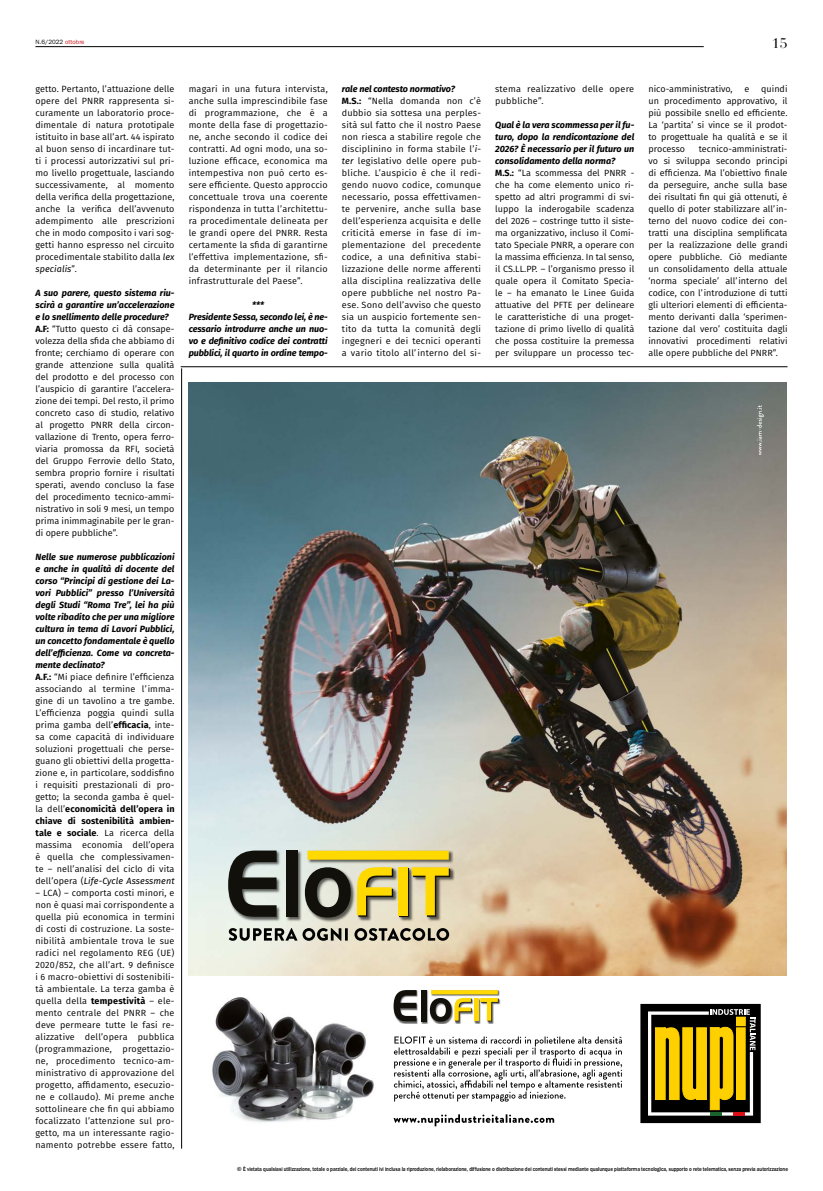
<style>
.page{position:relative;width:823px;height:1191px;background:#fff}
.page>*{position:absolute;margin:0;border:0;box-sizing:border-box;transform-origin:0 0}
.t1{font:14px "Bauer Bodoni Std";color:#000}
.t2{font:9px/12px "Fira Sans";letter-spacing:.01em;color:#000;text-align:justify}
.t3{font:italic 700 9px/12px "Fira Sans";letter-spacing:-.01em;color:#000;text-align:center}
.t4{font:6.2px "ITC Franklin Gothic Std";color:#000}
.t5{font:500 6px "Franklin Gothic";letter-spacing:-.01em;color:#000}
.s1{color:#cd1719}
.s2{font-style:italic}
.s3{font-weight:700;font-style:italic}
.s4{font-weight:700}
</style>
<div class="page">
<hr style="left:35px;top:46px;width:668px;height:1px;background:#000">
<img style="left:189px;top:382px;width:597px;height:593px">
<svg style="left:756px;top:405px;width:7px;height:50px"></svg>
<img style="left:228px;top:850px;width:226px;height:72px">
<svg style="left:228px;top:850px;width:48px;height:66px;background:#60635e"></svg>
<div style="left:286px;top:850px;width:12px;height:66px;background:#12100b"></div>
<svg style="left:305px;top:867px;width:45px;height:50px;background:#5e5d56"></svg>
<div style="left:399px;top:868px;width:9px;height:48px;background:#ffd900"></div>
<svg style="left:357px;top:867px;width:36px;height:49px;background:#d2be52"></svg>
<div style="left:397px;top:867px;width:10px;height:48px;background:#ffd900"></div>
<svg style="left:411px;top:867px;width:39px;height:49px;background:#d3c066"></svg>
<div style="left:307px;top:850px;width:141px;height:9px;background:#ffd900"></div>
<svg style="left:228px;top:928px;width:221px;height:12px;background:#7f7d72"></svg>
<svg style="left:640px;top:1003px;width:121px;height:121px;background:#7c691a"></svg>
<svg style="left:393px;top:1114px;width:161px;height:12px"></svg>
<svg style="left:393px;top:1036px;width:228px;height:65px"></svg>
<img style="left:212px;top:997px;width:162px;height:126px">
<img style="left:398px;top:990px;width:102px;height:34px">
<svg style="left:393px;top:990px;width:23px;height:31px"></svg>
<div style="left:420px;top:990px;width:6px;height:31px;background:#12100b"></div>
<hr style="left:474px;top:998px;width:4px;height:23px;background:#ffd900">
<svg style="left:429px;top:998px;width:42px;height:23px"></svg>
<div style="left:473px;top:998px;width:5px;height:22px;background:#ffd900"></div>
<svg style="left:480px;top:998px;width:18px;height:23px"></svg>
<svg style="left:431px;top:990px;width:66px;height:4px"></svg>
<hr style="left:180px;top:366px;width:607px;height:1px;background:#000">
<hr style="left:181px;top:368px;width:1px;height:780px;background:#000">
<p class="t4" style="left:35px;top:38px;width:51px">N.6/2022 <span class="s1">ottobre</span></p>
<h1 class="t1" style="left:771px;top:35px;width:17px">15</h1>
<p class="t2" style="left:35px;top:83px;width:140px">getto. Pertanto, l’attuazione delle opere del PNRR rappresenta si&shy;curamente un laboratorio proce&shy;dimentale di natura prototipale istituito in base all’art. 44 ispirato al buon senso di incardinare tut&shy;ti i processi autorizzativi sul pri&shy;mo livello progettuale, lasciando successivamente, al momento della verifica della progettazione, anche la verifica dell’avvenuto adempimento alle prescrizioni che in modo composito i vari sog&shy;getti hanno espresso nel circuito procedimentale stabilito dalla <span class="s2">lex specialis</span>”.</p>
<p class="t2" style="left:35px;top:287px;width:140px;text-align:left"><span class="s3">A suo parere, questo sistema riu&shy;scirà a garantire un’accelerazione e lo snellimento delle procedure?<br></span><span class="s4">A.F:</span> “Tutto questo ci dà consape&shy;volezza della sfida che abbiamo di fronte; cerchiamo di operare con grande attenzione sulla qualità del prodotto e del processo con l’auspicio di garantire l’accelera&shy;zione dei tempi. Del resto, il primo concreto caso di studio, relativo al progetto PNRR della circon&shy;vallazione di Trento, opera ferro&shy;viaria promossa da RFI, società del Gruppo Ferrovie dello Stato, sembra proprio fornire i risultati sperati, avendo concluso la fase del procedimento tecnico-ammi&shy;nistrativo in soli 9 mesi, un tempo prima inimmaginabile per le gran&shy;di opere pubbliche”.</p>
<p class="t2" style="left:35px;top:551px;width:140px;text-align:left"><span class="s3">Nelle sue numerose pubblicazioni e anche in qualità di docente del corso “Principi di gestione dei La&shy;vori Pubblici” presso l’Università degli Studi “Roma Tre”, lei ha più volte ribadito che per una migliore cultura in tema di Lavori Pubblici, un concetto fondamentale è quello dell’efficienza. Come va concreta&shy;mente declinato?<br></span><span class="s4">A.F.:</span> “Mi piace definire l’efficienza associando al termine l’imma&shy;gine di un tavolino a tre gambe.<br>L’efficienza poggia quindi sulla prima gamba dell’<span class="s4">efficacia</span>, inte&shy;sa come capacità di individuare soluzioni progettuali che perse&shy;guano gli obiettivi della progetta&shy;zione e, in particolare, soddisfino i requisiti prestazionali di pro&shy;getto; la seconda gamba è quel&shy;la dell’<span class="s4">economicità dell’opera in chiave di sostenibilità ambien&shy;tale e sociale</span>. La ricerca della massima economia dell’opera è quella che complessivamen&shy;te – nell’analisi del ciclo di vita dell’opera (<span class="s2">Life-Cycle Assessment</span></p>
<p class="t2" style="left:35px;top:887px;width:140px">– LCA) – comporta costi minori, e non è quasi mai corrispondente a quella più economica in termini di costi di costruzione. La soste&shy;nibilità ambientale trova le sue radici nel regolamento REG (UE)<br>2020/852, che all’art. 9 definisce i 6 macro-obiettivi di sostenibili&shy;tà ambientale. La terza gamba è quella della <span class="s4">tempestività</span> – ele&shy;mento centrale del PNRR – che deve permeare tutte le fasi re&shy;alizzative dell’opera pubblica (programmazione, progettazio&shy;ne, procedimento tecnico-am&shy;ministrativo di approvazione del progetto, affidamento, esecuzio&shy;ne e collaudo). Mi preme anche sottolineare che fin qui abbiamo focalizzato l’attenzione sul pro&shy;getto, ma un interessante ragio&shy;namento potrebbe essere fatto,</p>
<p class="t2" style="left:189px;top:83px;width:140px">magari in una futura intervista, anche sulla imprescindibile fase di programmazione, che è a monte della fase di progettazio&shy;ne, anche secondo il codice dei contratti. Ad ogni modo, una so&shy;luzione efficace, economica ma intempestiva non può certo es&shy;sere efficiente. Questo approccio concettuale trova una coerente rispondenza in tutta l’architettu&shy;ra procedimentale delineata per le grandi opere del PNRR. Resta certamente la sfida di garantirne l’effettiva implementazione, sfi&shy;da determinante per il rilancio infrastrutturale del Paese”.</p>
<p class="t3" style="left:189px;top:298px;width:140px">***<br>Presidente Sessa, secondo lei, è ne&shy;cessario introdurre anche un nuo&shy;vo e definitivo codice dei contratti pubblici, il quarto in ordine tempo-</p>
<p class="t2" style="left:342px;top:83px;width:140px;text-align:left"><span class="s3">rale nel contesto normativo?<br></span><span class="s4">M.S.:</span> “Nella domanda non c’è dubbio sia sottesa una perples&shy;sità sul fatto che il nostro Paese non riesca a stabilire regole che disciplinino in forma stabile l’<span class="s2">i&shy;ter</span> legislativo delle opere pub&shy;bliche. L’auspicio è che il redi&shy;gendo nuovo codice, comunque necessario, possa effettivamen&shy;te pervenire, anche sulla base dell’esperienza acquisita e delle criticità emerse in fase di im&shy;plementazione del precedente codice, a una definitiva stabi&shy;lizzazione delle norme afferenti alla disciplina realizzativa delle opere pubbliche nel nostro Pa&shy;ese. Sono dell’avviso che questo sia un auspicio fortemente sen&shy;tito da tutta la comunità degli ingegneri e dei tecnici operanti a vario titolo all’interno del si-</p>
<p class="t2" style="left:495px;top:83px;width:140px">stema realizzativo delle opere pubbliche”.</p>
<p class="t2" style="left:495px;top:119px;width:140px;text-align:left"><span class="s3">Qual è la vera scommessa per il fu&shy;turo, dopo la rendicontazione del<br>2026? È necessario per il futuro un consolidamento della norma?<br></span><span class="s4">M.S.:</span> “La scommessa del PNRR - che ha come elemento unico ri&shy;spetto ad altri programmi di svi&shy;luppo la inderogabile scadenza del 2026 – costringe tutto il siste&shy;ma organizzativo, incluso il Comi&shy;tato Speciale PNRR, a operare con la massima efficienza. In tal senso, il CS.LL.PP. – l’organismo presso il quale opera il Comitato Specia&shy;le – ha emanato le Linee Guida attuative del PFTE per delineare le caratteristiche di una proget&shy;tazione di primo livello di qualità che possa costituire la premessa per sviluppare un processo tec-</p>
<p class="t2" style="left:648px;top:83px;width:140px;text-indent:113px">quindi un procedimento approvativo, il più possibile snello ed efficiente.<br>La ‘partita’ si vince se il prodot&shy;to progettuale ha qualità e se il processo</p>
<p class="t2" style="left:648px;top:83px;width:86px">nico-amministrativo,</p>
<p class="t2" style="left:744px;top:83px;width:6px">e</p>
<p class="t2" style="left:648px;top:143px;width:140px;text-indent:50px">tecnico-amministrati&shy;vo si sviluppa secondo principi di efficienza. Ma l’obiettivo finale da perseguire, anche sulla base dei risultati fin qui già ottenuti, è quello di poter stabilizzare all’in&shy;terno del nuovo codice dei con&shy;tratti una disciplina semplificata per la realizzazione delle grandi opere pubbliche. Ciò mediante un consolidamento della attuale ‘norma speciale’ all’interno del codice, con l’introduzione di tutti gli ulteriori elementi di efficienta&shy;mento derivanti dalla ‘sperimen&shy;tazione dal vero’ costituita dagli innovativi procedimenti relativi alle opere pubbliche del PNRR”.</p>
<p class="t5" style="left:237px;top:1166px;width:552px">© È vietata qualsiasi utilizzazione, totale o parziale, dei contenuti ivi inclusa la riproduzione, rielaborazione, diffusione o distribuzione dei contenuti stessi mediante qualunque piattaforma tecnologica, supporto o rete telematica, senza previa autorizzazione</p>
</div>
